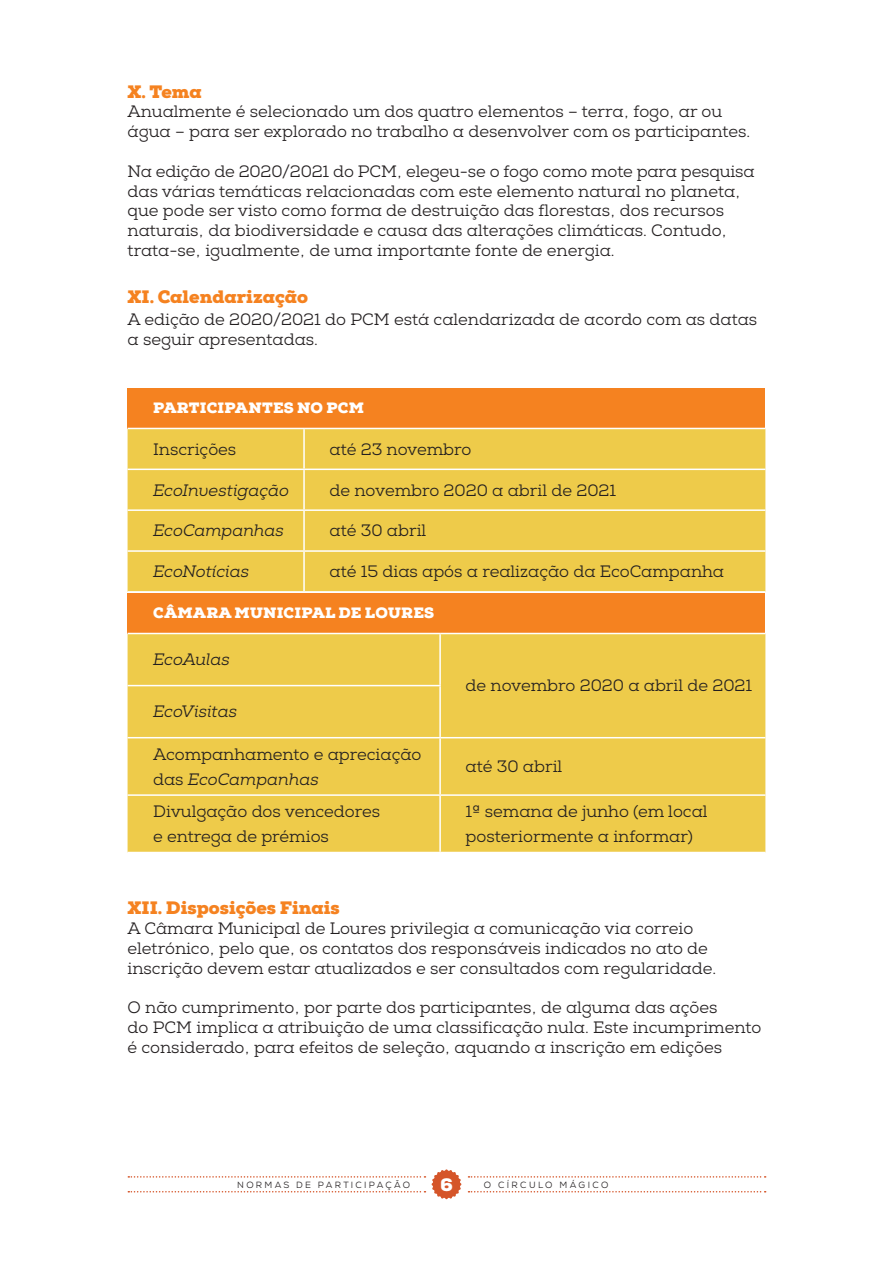
<style>
.page{position:relative;width:893px;height:1263px;background:#fff}
.page>*{position:absolute;margin:0;border:0;box-sizing:border-box;transform-origin:0 0}
.t1{font:900 18px "Nexa Slab";color:#f58220}
.t2{font:900 18px "Nexa Slab";color:#fff}
.List_Paragraph{font:16.5px/19.8px "Nexa Slab";color:#231f20}
.List_Paragraph-2{font:italic 16.5px "Nexa Slab";color:#231f20}
.t3{font:900 15px "Nexa Slab";letter-spacing:.015em;color:#fff}
.t4{font:9px "Nexa";letter-spacing:.25em;color:#231f20}
.s1{font-style:italic}
</style>
<div class="page">
<svg style="left:128px;top:1176px;width:297px;height:1px"></svg>
<svg style="left:128px;top:1191px;width:297px;height:1px"></svg>
<svg style="left:468px;top:1176px;width:298px;height:1px"></svg>
<svg style="left:468px;top:1191px;width:298px;height:1px"></svg>
<svg style="left:431px;top:1169px;width:31px;height:30px"></svg>
<div style="left:128px;top:388px;width:637px;height:40px;background:#f58220"></div>
<div style="left:128px;top:429px;width:637px;height:162px;background:#eecb4a"></div>
<hr style="left:303px;top:429px;width:2px;height:40px;background:#fff">
<hr style="left:128px;top:469px;width:176px;height:1px;background:#fff">
<hr style="left:304px;top:469px;width:461px;height:1px;background:#fff">
<hr style="left:303px;top:470px;width:2px;height:39px;background:#fff">
<hr style="left:128px;top:509px;width:176px;height:2px;background:#fff">
<hr style="left:304px;top:509px;width:461px;height:2px;background:#fff">
<hr style="left:303px;top:511px;width:2px;height:39px;background:#fff">
<hr style="left:128px;top:550px;width:176px;height:2px;background:#fff">
<hr style="left:304px;top:550px;width:461px;height:2px;background:#fff">
<hr style="left:303px;top:552px;width:2px;height:39px;background:#fff">
<div style="left:128px;top:593px;width:637px;height:40px;background:#f58220"></div>
<div style="left:128px;top:634px;width:637px;height:218px;background:#eecb4a"></div>
<hr style="left:439px;top:634px;width:2px;height:51px;background:#fff">
<hr style="left:128px;top:685px;width:313px;height:1px;background:#fff">
<hr style="left:439px;top:686px;width:2px;height:51px;background:#fff">
<hr style="left:128px;top:737px;width:312px;height:1px;background:#fff">
<hr style="left:440px;top:737px;width:325px;height:1px;background:#fff">
<hr style="left:439px;top:738px;width:2px;height:56px;background:#fff">
<hr style="left:128px;top:794px;width:312px;height:2px;background:#fff">
<hr style="left:440px;top:794px;width:325px;height:2px;background:#fff">
<hr style="left:439px;top:796px;width:2px;height:56px;background:#fff">
<p class="t1" style="left:128px;top:80px;width:76px">X. Tema</p>
<p class="List_Paragraph" style="left:128px;top:102px;width:624px">Anualmente é selecionado um dos quatro elementos – terra, fogo, ar ou água – para ser explorado no trabalho a desenvolver com os participantes.</p>
<p class="List_Paragraph" style="left:128px;top:162px;width:628px">Na edição de 2020/2021 do PCM, elegeu-se o fogo como mote para pesquisa</p>
<p class="List_Paragraph" style="left:128px;top:181px;width:615px">das várias temáticas relacionadas com este elemento natural no planeta, que pode ser visto como forma de destruição das florestas, dos recursos naturais, da biodiversidade e causa das alterações climáticas. Contudo, trata-se, igualmente, de uma importante fonte de energia.</p>
<p class="t1" style="left:128px;top:285px;width:182px">XI. Calendarização</p>
<p class="List_Paragraph" style="left:128px;top:310px;width:631px">A edição de 2020/2021 do PCM está calendarizada de acordo com as datas</p>
<p class="List_Paragraph" style="left:128px;top:330px;width:192px">a seguir apresentadas.</p>
<p class="t3" style="left:153px;top:398px;width:212px">PARTICIPANTES NO PCM</p>
<p class="List_Paragraph" style="left:153px;top:439px;width:85px">Inscrições</p>
<p class="List_Paragraph" style="left:330px;top:439px;width:143px">até 23 novembro</p>
<p class="List_Paragraph-2" style="left:153px;top:480px;width:138px">EcoInvestigação</p>
<p class="List_Paragraph" style="left:330px;top:480px;width:288px">de novembro 2020 a abril de 2021</p>
<p class="List_Paragraph-2" style="left:153px;top:521px;width:132px">EcoCampanhas</p>
<p class="List_Paragraph" style="left:330px;top:521px;width:98px">até 30 abril</p>
<p class="List_Paragraph-2" style="left:153px;top:562px;width:98px">EcoNotícias</p>
<p class="List_Paragraph" style="left:330px;top:562px;width:396px">até 15 dias após a realização da EcoCampanha</p>
<p class="t3" style="left:153px;top:604px;width:283px">CÂMARA MUNICIPAL DE LOURES</p>
<p class="List_Paragraph-2" style="left:153px;top:650px;width:78px">EcoAulas</p>
<p class="List_Paragraph" style="left:466px;top:676px;width:288px">de novembro 2020 a abril de 2021</p>
<p class="List_Paragraph-2" style="left:153px;top:702px;width:86px">EcoVisitas</p>
<p class="List_Paragraph" style="left:153px;top:742px;width:270px;line-height:24.8px">Acompanhamento e apreciação das <span class="s1">EcoCampanhas</span></p>
<p class="List_Paragraph" style="left:466px;top:757px;width:98px">até 30 abril</p>
<p class="List_Paragraph" style="left:153px;top:802px;width:228px">Divulgação dos vencedores</p>
<p class="List_Paragraph" style="left:153px;top:827px;width:177px">e entrega de prémios</p>
<p class="List_Paragraph" style="left:466px;top:802px;width:243px">1ª semana de junho (em local</p>
<p class="List_Paragraph" style="left:466px;top:827px;width:229px">posteriormente a informar)</p>
<p class="t1" style="left:128px;top:897px;width:214px">XII. Disposições Finais</p>
<p class="List_Paragraph" style="left:128px;top:919px;width:590px">A Câmara Municipal de Loures privilegia a comunicação via correio eletrónico, pelo que, os contatos dos responsáveis indicados no ato de inscrição devem estar atualizados e ser consultados com regularidade.</p>
<p class="List_Paragraph" style="left:128px;top:998px;width:591px">O não cumprimento, por parte dos participantes, de alguma das ações</p>
<p class="List_Paragraph" style="left:128px;top:1018px;width:635px">do PCM implica a atribuição de uma classificação nula. Este incumprimento é considerado, para efeitos de seleção, aquando a inscrição em edições</p>
<p class="t4" style="left:237px;top:1179px;width:174px">NORMAS DE PARTICIPAÇÃO</p>
<p class="t2" style="left:440px;top:1173px;width:14px">6</p>
<p class="t4" style="left:484px;top:1179px;width:126px">O CÍRCULO MÁGICO</p>
</div>
